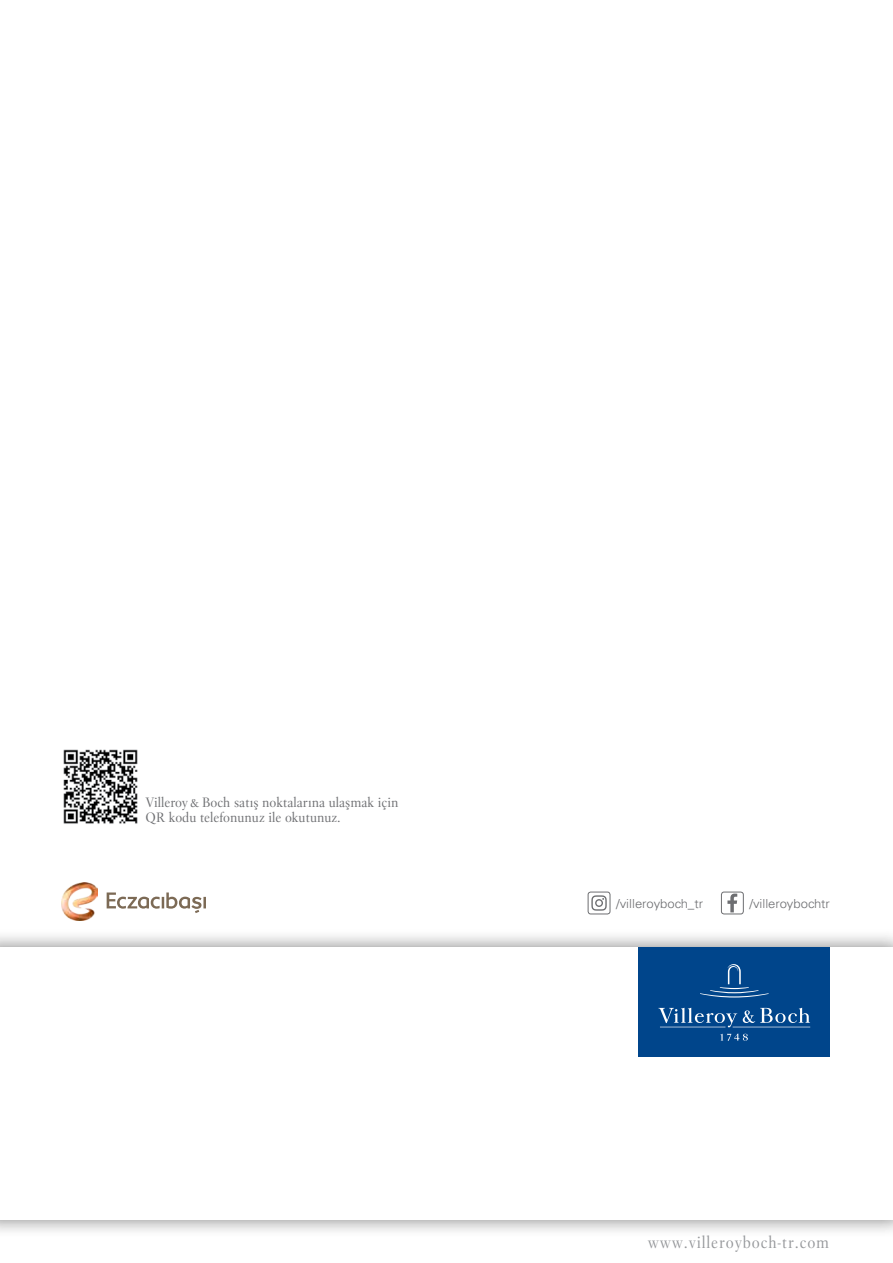
<style>
.page{position:relative;width:893px;height:1263px;background:#fff}
.page>*{position:absolute;margin:0;border:0;box-sizing:border-box;transform-origin:0 0}
.t1{font:16.5px "Villeroy Boch";letter-spacing:.05em;color:#95979a}
.t2{font:13.5px/15px "Villeroy Boch";color:#6d6e71;scale:1.05 1}
.t3{font:300 12.45px "Univers CE";color:#6d6e71;scale:1.05 1}
</style>
<div class="page">
<div style="left:0;top:929px;width:893px;height:309px;background:#000;opacity:.5"></div>
<div style="left:0;top:947px;width:893px;height:273px;background:#fff"></div>
<div style="left:639px;top:947px;width:191px;height:110px;background:#00458b"></div>
<svg style="left:658px;top:964px;width:152px;height:77px"></svg>
<svg style="left:107px;top:892px;width:99px;height:21px"></svg>
<img style="left:62px;top:882px;width:35px;height:38px">
<div style="left:721px;top:892px;width:23px;height:22px;border:1px solid #6d6e71;border-radius:3px"></div>
<svg style="left:727px;top:893px;width:10px;height:19px"></svg>
<div style="left:588px;top:892px;width:22px;height:22px;border:1px solid #6d6e71;border-radius:3px"></div>
<svg style="left:591px;top:895px;width:16px;height:16px"></svg>
<img style="left:63px;top:749px;width:75px;height:75px">
<p class="t2" style="left:146px;top:795px;width:242px">Villeroy&amp;Boch satış noktalarına ulaşmak için<br>QR kodu telefonunuz ile okutunuz.</p>
<p class="t3" style="left:616px;top:896px;width:84px">/villeroyboch_tr</p>
<p class="t3" style="left:749px;top:896px;width:78px">/villeroybochtr</p>
<p class="t1" style="left:648px;top:1232px;width:183px">www.villeroyboch-tr.com</p>
</div>
